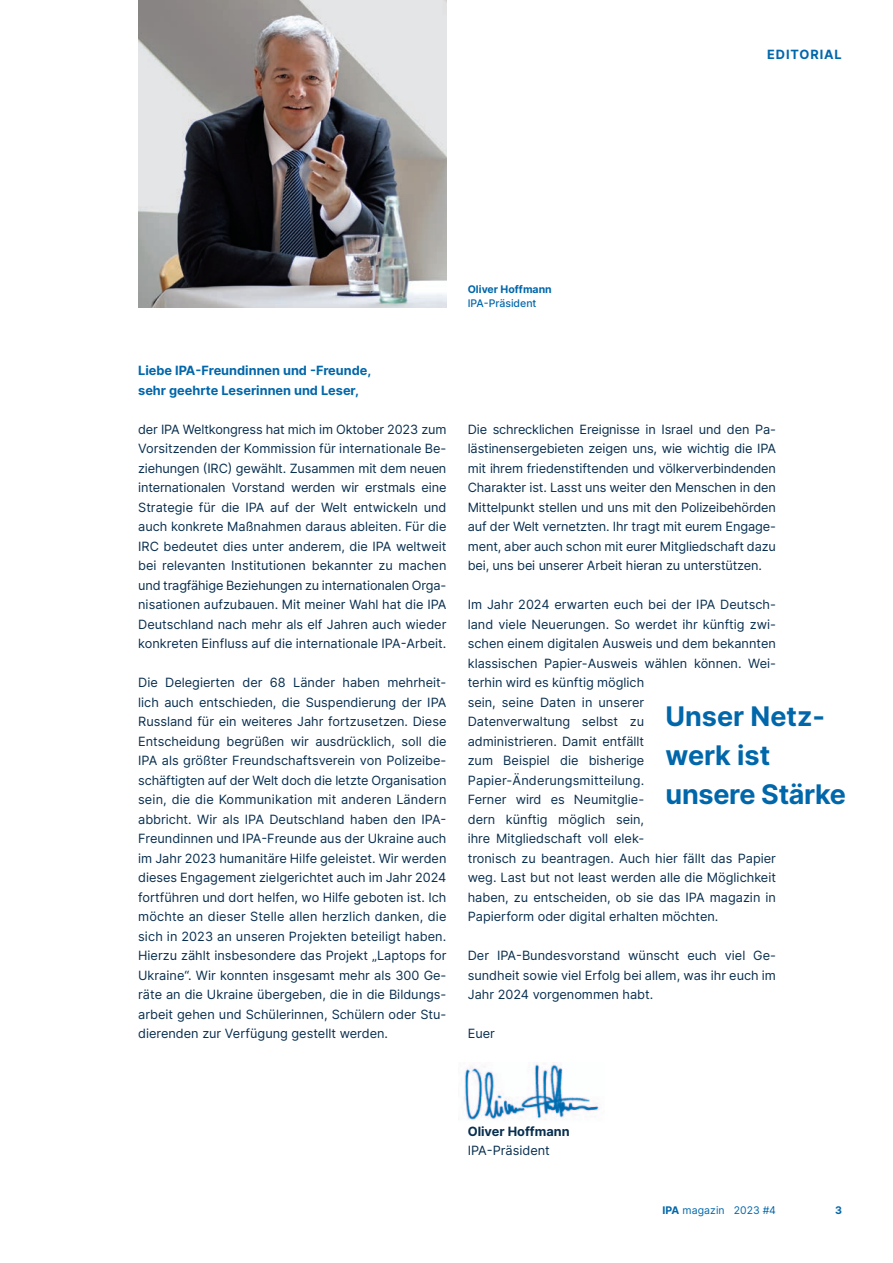
<style>
.page{position:relative;width:893px;height:1263px;background:#fff}
.page>*{position:absolute;margin:0;border:0;box-sizing:border-box;transform-origin:0 0}
.t1{font:700 27px/39px "Inter";letter-spacing:-.005em;color:#0067aa}
.t2{font:12.75px/19.5px "Inter";color:#092f4f;text-align:justify}
.t3{font:700 12.75px/19.5px "Inter";color:#0067aa}
.t4{font:700 12.75px "Inter";color:#092f4f}
.t5{font:700 12.75px "Inter";letter-spacing:.07em;color:#0067aa}
.t6{font:10.5px "Inter";letter-spacing:.01em;color:#0067aa}
.t7{font:700 10.5px "Inter";color:#0067aa}
.t8{font:500 10.5px "Inter";color:#0067aa}
.s1{font-weight:700}
</style>
<div class="page">
<img style="left:464px;top:1064px;width:135px;height:56px">
<img style="left:138px;top:0;width:308px;height:307px">
<p class="t5" style="left:767px;top:45px;width:76px">EDITORIAL</p>
<p class="t7" style="left:468px;top:281px;width:86px">Oliver Hoffmann</p>
<p class="t8" style="left:468px;top:296px;width:70px">IPA-Präsident</p>
<p class="t3" style="left:138px;top:361px;width:235px">Liebe IPA-Freundinnen und -Freunde, sehr geehrte Leserinnen und Leser,</p>
<p class="t2" style="left:138px;top:419px;width:310px">der IPA Weltkongress hat mich im Oktober 2023 zum Vorsitzenden der Kommission für internationale Be&shy;ziehungen (IRC) gewählt. Zusammen mit dem neuen internationalen Vorstand werden wir erstmals eine Strategie für die IPA auf der Welt entwickeln und auch konkrete Maßnahmen daraus ableiten. Für die IRC bedeutet dies unter anderem, die IPA weltweit bei relevanten Institutionen bekannter zu machen und tragfähige Beziehungen zu internationalen Orga&shy;nisationen aufzubauen. Mit meiner Wahl hat die IPA Deutschland nach mehr als elf Jahren auch wieder konkreten Einfluss auf die internationale IPA-Arbeit.</p>
<p class="t2" style="left:138px;top:673px;width:310px">Die Delegierten der 68 Länder haben mehrheit&shy;lich auch entschieden, die Suspendierung der IPA Russland für ein weiteres Jahr fortzusetzen. Diese Entscheidung begrüßen wir ausdrücklich, soll die IPA als größter Freundschaftsverein von Polizeibe&shy;schäftigten auf der Welt doch die letzte Organisation sein, die die Kommunikation mit anderen Ländern abbricht. Wir als IPA Deutschland haben den IPA-Freundinnen und IPA-Freunde aus der Ukraine auch im Jahr 2023 humanitäre Hilfe geleistet. Wir werden dieses Engagement zielgerichtet auch im Jahr 2024 fortführen und dort helfen, wo Hilfe geboten ist. Ich möchte an dieser Stelle allen herzlich danken, die sich in 2023 an unseren Projekten beteiligt haben.<br>Hierzu zählt insbesondere das Projekt „Laptops for Ukraine“. Wir konnten insgesamt mehr als 300 Ge&shy;räte an die Ukraine übergeben, die in die Bildungs&shy;arbeit gehen und Schülerinnen, Schülern oder Stu&shy;dierenden zur Verfügung gestellt werden.</p>
<p class="t2" style="left:468px;top:419px;width:310px">Die schrecklichen Ereignisse in Israel und den Pa&shy;lästinensergebieten zeigen uns, wie wichtig die IPA mit ihrem friedenstiftenden und völkerverbindenden Charakter ist. Lasst uns weiter den Menschen in den Mittelpunkt stellen und uns mit den Polizeibehörden auf der Welt vernetzten. Ihr tragt mit eurem Engage&shy;ment, aber auch schon mit eurer Mitgliedschaft dazu bei, uns bei unserer Arbeit hieran zu unterstützen.</p>
<p class="t2" style="left:468px;top:595px;width:310px;text-align:left">Im Jahr 2024 erwarten euch bei der IPA Deutsch&shy;land viele Neuerungen. So werdet ihr künftig zwi&shy;schen einem digitalen Ausweis und dem bekannten klassischen Papier-Ausweis wählen können. Wei&shy;terhin wird es künftig möglich<br>sein, seine Daten in unserer<br>Datenverwaltung selbst zu<br>administrieren. Damit entfällt<br>zum Beispiel die bisherige Papier-Änderungsmitteilung.<br>Ferner wird es Neumitglie-<br>dern künftig möglich sein,<br>ihre Mitgliedschaft voll elek-<br>tronisch zu beantragen. Auch hier fällt das Papier weg. Last but not least werden alle die Möglichkeit haben, zu entscheiden, ob sie das IPA magazin in Papierform oder digital erhalten möchten.</p>
<p class="t2" style="left:468px;top:945px;width:310px">Der IPA-Bundesvorstand wünscht euch viel Ge&shy;sundheit sowie viel Erfolg bei allem, was ihr euch im Jahr 2024 vorgenommen habt.</p>
<p class="t2" style="left:468px;top:1023px;width:29px">Euer</p>
<h1 class="t1" style="left:665px;top:696px;width:182px">Unser Netz&shy;werk ist unsere Stärke</h1>
<p class="t4" style="left:468px;top:1122px;width:103px">Oliver Hoffmann</p>
<p class="t2" style="left:468px;top:1140px;width:84px">IPA-Präsident</p>
<p class="t6" style="left:662px;top:1202px;width:115px"><span class="s1">IPA</span> magazin 2023 #4</p>
<p class="t7" style="left:835px;top:1202px;width:8px">3</p>
</div>
